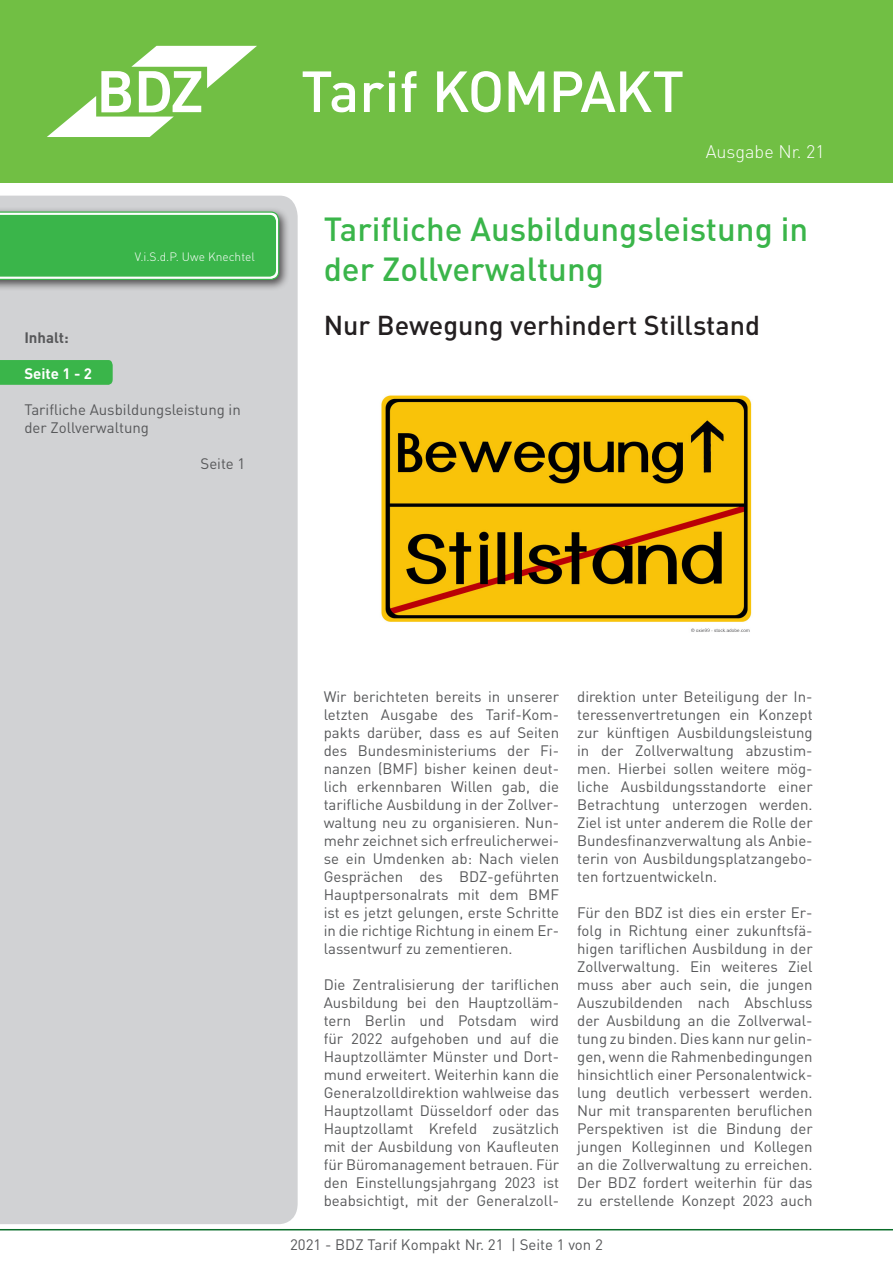
<style>
.page{position:relative;width:893px;height:1263px;background:#fff}
.page>*{position:absolute;margin:0;border:0;box-sizing:border-box;transform-origin:0 0}
.t1{font:500 57px "DIN Pro";letter-spacing:-.02em;color:#fff}
.t2{font:500 33px/39.6px "DIN Pro";color:#3ab54a}
.t3{font:500 27px "DIN Pro";color:#231f20}
.t4{font:300 18px "DIN Pro";color:#fff}
.t5{font:15px/18px "DIN Pro";color:#57585a;text-align:justify}
.t6{font:700 15px "DIN Pro";color:#fff}
.t7{font:700 15px "DIN Pro";color:#57585a}
.t8{font:300 12px "DIN Pro";color:#fff}
</style>
<div class="page">
<hr style="left:0;top:1229px;width:893px;height:1px;background:#086c28">
<div style="left:0;top:0;width:893px;height:183px;background:#71bf44"></div>
<div style="left:0;top:196px;width:298px;height:1028px;background:#d1d2d4"></div>
<svg style="left:47px;top:46px;width:210px;height:91px"></svg>
<div style="left:0;top:207px;width:291px;height:84px;background:#231f20;opacity:.75"></div>
<svg style="left:0;top:211px;width:280px;height:70px;background:#4ab958"></svg>
<div style="left:0;top:360px;width:113px;height:25px;background:#3ab54a"></div>
<img style="left:381px;top:395px;width:371px;height:237px">
<p class="t8" style="left:135px;top:248px;width:122px">V.i.S.d.P. Uwe Knechtel</p>
<p class="t7" style="left:24px;top:327px;width:46px">Inhalt:</p>
<p class="t6" style="left:24px;top:363px;width:69px">Seite 1 - 2</p>
<p class="t5" style="left:24px;top:400px;width:218px">Tarifliche Ausbildungsleistung in der Zollverwaltung</p>
<p class="t5" style="left:201px;top:454px;width:46px">Seite 1</p>
<p class="t1" style="left:301px;top:53px;width:385px">Tarif KOMPAKT</p>
<p class="t4" style="left:706px;top:139px;width:121px">Ausgabe Nr. 21</p>
<p class="t2" style="left:324px;top:208px;width:486px">Tarifliche Ausbildungsleistung in der Zollverwaltung</p>
<p class="t3" style="left:324px;top:307px;width:438px">Nur Bewegung verhindert Stillstand</p>
<p class="t5" style="left:324px;top:687px;width:237px">Wir berichteten bereits in unserer letzten Ausgabe des Tarif-Kom&shy;pakts darüber, dass es auf Seiten des Bundesministeriums der Fi&shy;nanzen (BMF) bisher keinen deut&shy;lich erkennbaren Willen gab, die tarifliche Ausbildung in der Zollver&shy;waltung neu zu organisieren. Nun&shy;mehr zeichnet sich erfreulicherwei&shy;se ein Umdenken ab: Nach vielen Gesprächen des BDZ-geführten Hauptpersonalrats mit dem BMF ist es jetzt gelungen, erste Schritte in die richtige Richtung in einem Er&shy;lassentwurf zu zementieren.</p>
<p class="t5" style="left:324px;top:975px;width:237px">Die Zentralisierung der tariflichen Ausbildung bei den Hauptzolläm&shy;tern Berlin und Potsdam wird für 2022 aufgehoben und auf die Hauptzollämter Münster und Dort&shy;mund erweitert. Weiterhin kann die Generalzolldirektion wahlweise das Hauptzollamt Düsseldorf oder das Hauptzollamt Krefeld zusätzlich mit der Ausbildung von Kaufleuten für Büromanagement betrauen. Für den Einstellungsjahrgang 2023 ist beabsichtigt, mit der Generalzoll-</p>
<p class="t5" style="left:577px;top:687px;width:237px">direktion unter Beteiligung der In&shy;teressenvertretungen ein Konzept zur künftigen Ausbildungsleistung in der Zollverwaltung abzustim&shy;men. Hierbei sollen weitere mög&shy;liche Ausbildungsstandorte einer Betrachtung unterzogen werden.<br>Ziel ist unter anderem die Rolle der Bundesfinanzverwaltung als Anbie&shy;terin von Ausbildungsplatzangebo&shy;ten fortzuentwickeln.</p>
<p class="t5" style="left:577px;top:903px;width:237px">Für den BDZ ist dies ein erster Er&shy;folg in Richtung einer zukunftsfä&shy;higen tariflichen Ausbildung in der Zollverwaltung. Ein weiteres Ziel muss aber auch sein, die jungen Auszubildenden nach Abschluss der Ausbildung an die Zollverwal&shy;tung zu binden. Dies kann nur gelin&shy;gen, wenn die Rahmenbedingungen hinsichtlich einer Personalentwick&shy;lung deutlich verbessert werden.<br>Nur mit transparenten beruflichen Perspektiven ist die Bindung der jungen Kolleginnen und Kollegen an die Zollverwaltung zu erreichen.<br>Der BDZ fordert weiterhin für das zu erstellende Konzept 2023 auch</p>
<p class="t5" style="left:290px;top:1235px;width:314px">2021 - BDZ Tarif Kompakt Nr. 21 | Seite 1 von 2</p>
</div>
